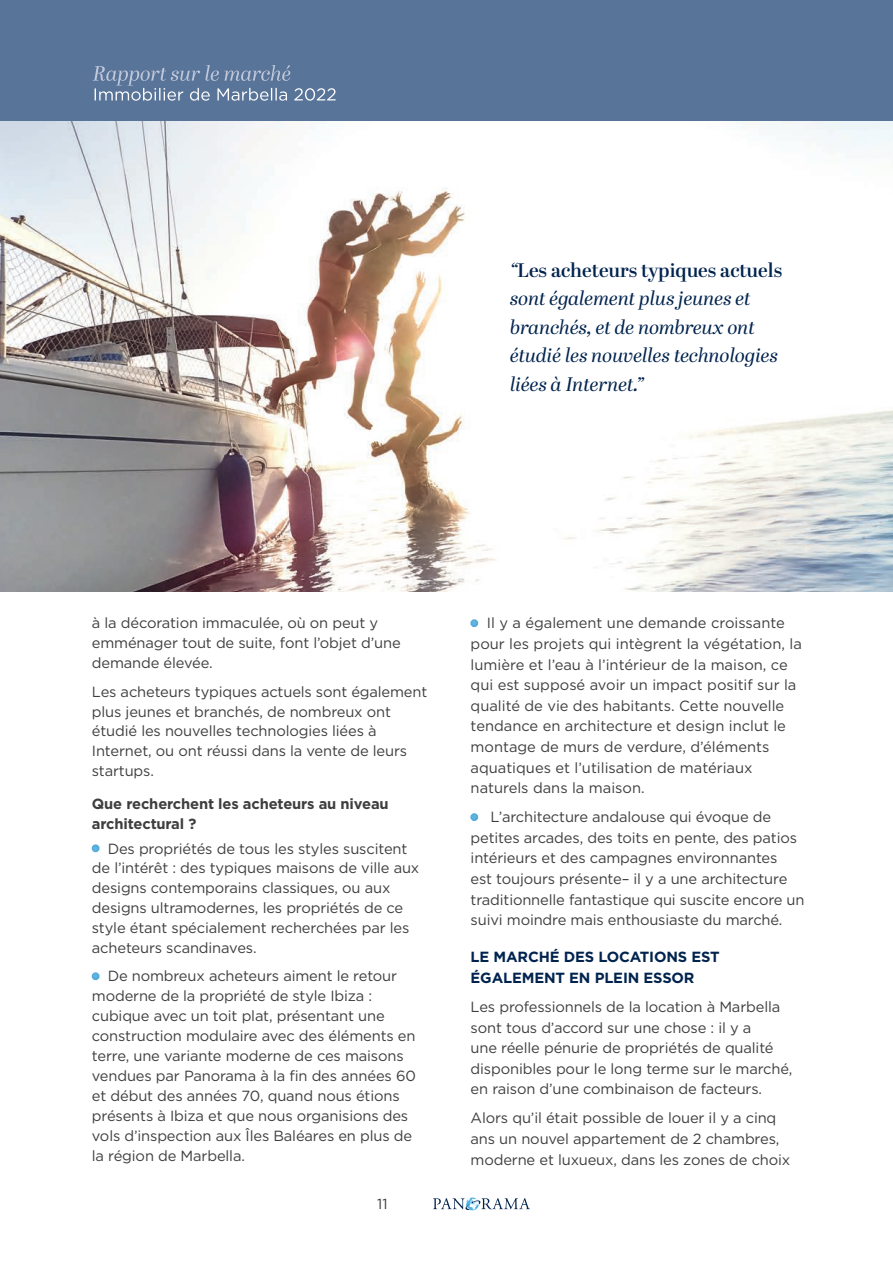
<style>
.page{position:relative;width:893px;height:1263px;background:#fff}
.page>*{position:absolute;margin:0;border:0;box-sizing:border-box;transform-origin:0 0}
.t1{font:italic 19.5px/28.5px "Abril Display";color:#00234e}
.t2{font:14.7px/20px "Gotham";letter-spacing:-.01em;color:#3e3e3f}
.t3{font:700 14.7px/20px "Gotham";letter-spacing:-.01em;color:#3e3e3f}
.t4{font:700 14.7px/20.5px "Gotham";letter-spacing:-.01em;color:#00234e}
.t5{font:14.4px "Gotham";color:#3e3e3f}
.s1{font-weight:600;font-style:normal}
.s2{font-weight:700;color:#51acdc}
</style>
<div class="page">
<svg style="left:433px;top:1197px;width:97px;height:14px"></svg>
<img style="left:0;top:121px;width:893px;height:470px">
<div style="left:0;top:0;width:893px;height:120px;background:#597499"></div>
<svg style="left:93px;top:65px;width:243px;height:36px"></svg>
<h1 class="t1" style="left:510px;top:256px;width:273px">“<span class="s1">Les acheteurs typiques actuels </span>sont également plus jeunes et branchés, et de nombreux ont étudié les nouvelles technologies liées à Internet.”</h1>
<p class="t2" style="left:92px;top:613px;width:310px">à la décoration immaculée, où on peut y emménager tout de suite, font l’objet d’une demande élevée.</p>
<p class="t2" style="left:92px;top:681px;width:337px">Les acheteurs typiques actuels sont également plus jeunes et branchés, de nombreux ont étudié les nouvelles technologies liées à Internet, ou ont réussi dans la vente de leurs startups.</p>
<p class="t3" style="left:92px;top:794px;width:298px">Que recherchent les acheteurs au niveau architectural ?</p>
<p class="t2" style="left:92px;top:838px;width:329px"><span class="s2">•</span> Des propriétés de tous les styles suscitent de l’intérêt : des typiques maisons de ville aux designs contemporains classiques, ou aux designs ultramodernes, les propriétés de ce style étant spécialement recherchées par les acheteurs scandinaves.</p>
<p class="t2" style="left:92px;top:966px;width:325px"><span class="s2">•</span> De nombreux acheteurs aiment le retour moderne de la propriété de style Ibiza : cubique avec un toit plat, présentant une construction modulaire avec des éléments en terre, une variante moderne de ces maisons vendues par Panorama à la fin des années 60 et début des années 70, quand nous étions présents à Ibiza et que nous organisions des vols d’inspection aux Îles Baléares en plus de la région de Marbella.</p>
<p class="t5" style="left:377px;top:1194px;width:12px">11</p>
<p class="t2" style="left:471px;top:613px;width:333px;line-height:20.5px"><span class="s2">•</span> Il y a également une demande croissante pour les projets qui intègrent la végétation, la lumière et l’eau à l’intérieur de la maison, ce qui est supposé avoir un impact positif sur la qualité de vie des habitants. Cette nouvelle tendance en architecture et design inclut le montage de murs de verdure, d’éléments aquatiques et l’utilisation de matériaux naturels dans la maison.</p>
<p class="t2" style="left:471px;top:806px;width:335px;line-height:20.5px"><span class="s2">•</span> L’architecture andalouse qui évoque de petites arcades, des toits en pente, des patios intérieurs et des campagnes environnantes<br>est toujours présente– il y a une architecture traditionnelle fantastique qui suscite encore un suivi moindre mais enthousiaste du marché.</p>
<p class="t4" style="left:471px;top:947px;width:251px">LE MARCHÉ DES LOCATIONS EST<br>ÉGALEMENT EN PLEIN ESSOR</p>
<p class="t2" style="left:471px;top:996px;width:323px;line-height:20.5px">Les professionnels de la location à Marbella sont tous d’accord sur une chose : il y a<br>une réelle pénurie de propriétés de qualité disponibles pour le long terme sur le marché, en raison d’une combinaison de facteurs.</p>
<p class="t2" style="left:471px;top:1108px;width:321px;line-height:20.5px">Alors qu’il était possible de louer il y a cinq ans un nouvel appartement de 2 chambres, moderne et luxueux, dans les zones de choix</p>
</div>
